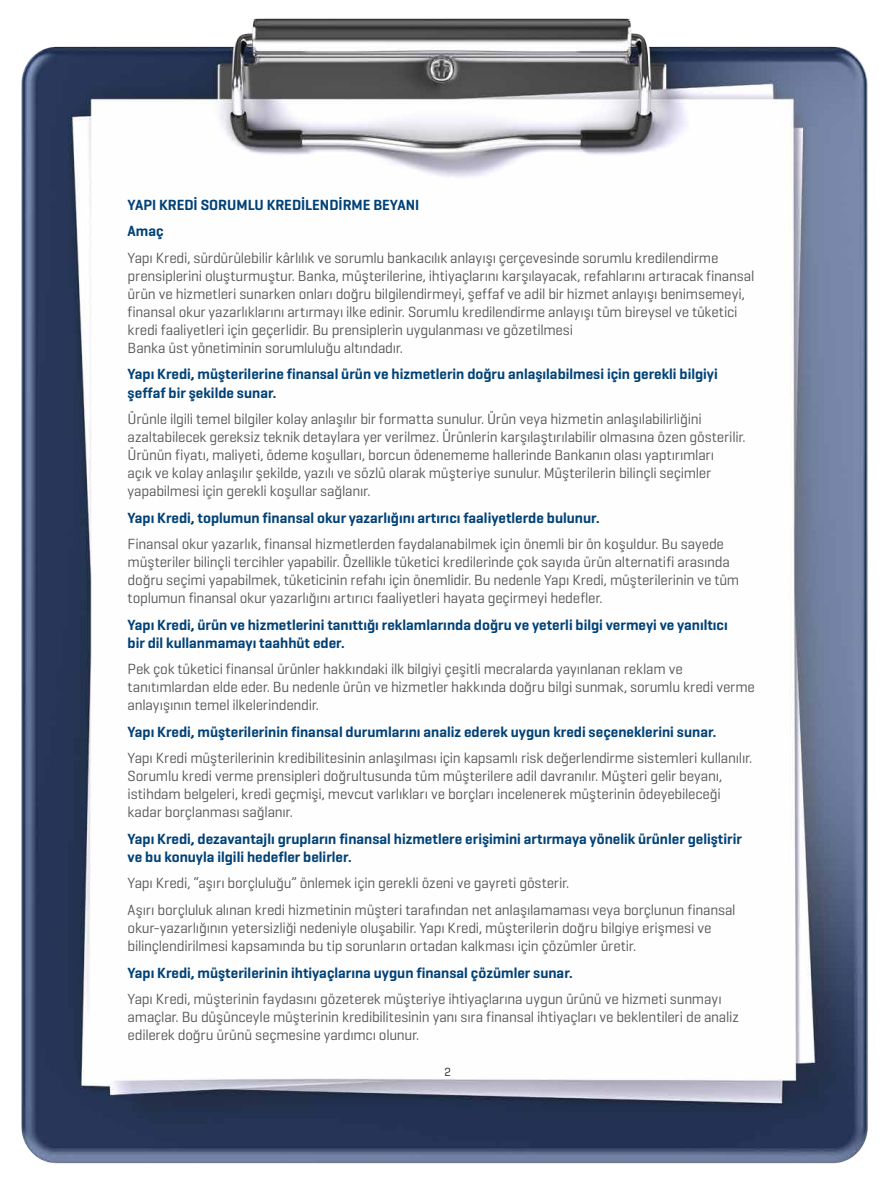
<style>
.page{position:relative;width:885px;height:1183px;background:#fff}
.page>*{position:absolute;margin:0;border:0;box-sizing:border-box;transform-origin:0 0}
.t1{font:15px/18px "Geogrotesque";letter-spacing:-.02em;color:#575756}
.t2{font:600 15px/18px "Geogrotesque";color:#004177}
.t3{font:12px "Geogrotesque";color:#1d1d1b}
</style>
<div class="page">
<img style="left:21px;top:18px;width:847px;height:1146px">
<p class="t2" style="left:128px;top:191px;width:293px;line-height:26.5px">YAPI KREDİ SORUMLU KREDİLENDİRME BEYANI<br>Amaç</p>
<p class="t1" style="left:128px;top:248px;width:628px">Yapı Kredi, sürdürülebilir kârlılık ve sorumlu bankacılık anlayışı çerçevesinde sorumlu kredilendirme prensiplerini oluşturmuştur. Banka, müşterilerine, ihtiyaçlarını karşılayacak, refahlarını artıracak finansal ürün ve hizmetleri sunarken onları doğru bilgilendirmeyi, şeffaf ve adil bir hizmet anlayışı benimsemeyi, finansal okur yazarlıklarını artırmayı ilke edinir. Sorumlu kredilendirme anlayışı tüm bireysel ve tüketici kredi faaliyetleri için geçerlidir. Bu prensiplerin uygulanması ve gözetilmesi<br>Banka üst yönetiminin sorumluluğu altındadır.</p>
<p class="t2" style="left:128px;top:365px;width:591px">Yapı Kredi, müşterilerine finansal ürün ve hizmetlerin doğru anlaşılabilmesi için gerekli bilgiyi şeffaf bir şekilde sunar.</p>
<p class="t1" style="left:128px;top:409px;width:619px">Ürünle ilgili temel bilgiler kolay anlaşılır bir formatta sunulur. Ürün veya hizmetin anlaşılabilirliğini azaltabilecek gereksiz teknik detaylara yer verilmez. Ürünlerin karşılaştırılabilir olmasına özen gösterilir.<br>Ürünün fiyatı, maliyeti, ödeme koşulları, borcun ödenememe hallerinde Bankanın olası yaptırımları<br>açık ve kolay anlaşılır şekilde, yazılı ve sözlü olarak müşteriye sunulur. Müşterilerin bilinçli seçimler yapabilmesi için gerekli koşullar sağlanır.</p>
<p class="t2" style="left:128px;top:508px;width:473px">Yapı Kredi, toplumun finansal okur yazarlığını artırıcı faaliyetlerde bulunur.</p>
<p class="t1" style="left:128px;top:534px;width:613px">Finansal okur yazarlık, finansal hizmetlerden faydalanabilmek için önemli bir ön koşuldur. Bu sayede müşteriler bilinçli tercihler yapabilir. Özellikle tüketici kredilerinde çok sayıda ürün alternatifi arasında doğru seçimi yapabilmek, tüketicinin refahı için önemlidir. Bu nedenle Yapı Kredi, müşterilerinin ve tüm toplumun finansal okur yazarlığını artırıcı faaliyetleri hayata geçirmeyi hedefler.</p>
<p class="t2" style="left:128px;top:615px;width:601px">Yapı Kredi, ürün ve hizmetlerini tanıttığı reklamlarında doğru ve yeterli bilgi vermeyi ve yanıltıcı bir dil kullanmamayı taahhüt eder.</p>
<p class="t1" style="left:128px;top:659px;width:628px">Pek çok tüketici finansal ürünler hakkındaki ilk bilgiyi çeşitli mecralarda yayınlanan reklam ve tanıtımlardan elde eder. Bu nedenle ürün ve hizmetler hakkında doğru bilgi sunmak, sorumlu kredi verme anlayışının temel ilkelerindendir.</p>
<p class="t2" style="left:128px;top:722px;width:590px">Yapı Kredi, müşterilerinin finansal durumlarını analiz ederek uygun kredi seçeneklerini sunar.</p>
<p class="t1" style="left:128px;top:748px;width:626px">Yapı Kredi müşterilerinin kredibilitesinin anlaşılması için kapsamlı risk değerlendirme sistemleri kullanılır.<br>Sorumlu kredi verme prensipleri doğrultusunda tüm müşterilere adil davranılır. Müşteri gelir beyanı, istihdam belgeleri, kredi geçmişi, mevcut varlıkları ve borçları incelenerek müşterinin ödeyebileceği kadar borçlanması sağlanır.</p>
<p class="t2" style="left:128px;top:829px;width:615px">Yapı Kredi, dezavantajlı grupların finansal hizmetlere erişimini artırmaya yönelik ürünler geliştirir ve bu konuyla ilgili hedefler belirler.</p>
<p class="t1" style="left:128px;top:869px;width:609px;line-height:26.5px">Yapı Kredi, “aşırı borçluluğu” önlemek için gerekli özeni ve gayreti gösterir.<br>Aşırı borçluluk alınan kredi hizmetinin müşteri tarafından net anlaşılamaması veya borçlunun finansal</p>
<p class="t1" style="left:128px;top:918px;width:585px">okur-yazarlığının yetersizliği nedeniyle oluşabilir. Yapı Kredi, müşterilerin doğru bilgiye erişmesi ve bilinçlendirilmesi kapsamında bu tip sorunların ortadan kalkması için çözümler üretir.</p>
<p class="t2" style="left:128px;top:962px;width:446px">Yapı Kredi, müşterilerinin ihtiyaçlarına uygun finansal çözümler sunar.</p>
<p class="t1" style="left:128px;top:989px;width:612px">Yapı Kredi, müşterinin faydasını gözeterek müşteriye ihtiyaçlarına uygun ürünü ve hizmeti sunmayı amaçlar. Bu düşünceyle müşterinin kredibilitesinin yanı sıra finansal ihtiyaçları ve beklentileri de analiz edilerek doğru ürünü seçmesine yardımcı olunur.</p>
<p class="t3" style="left:444px;top:1064px;width:8px">2</p>
</div>
